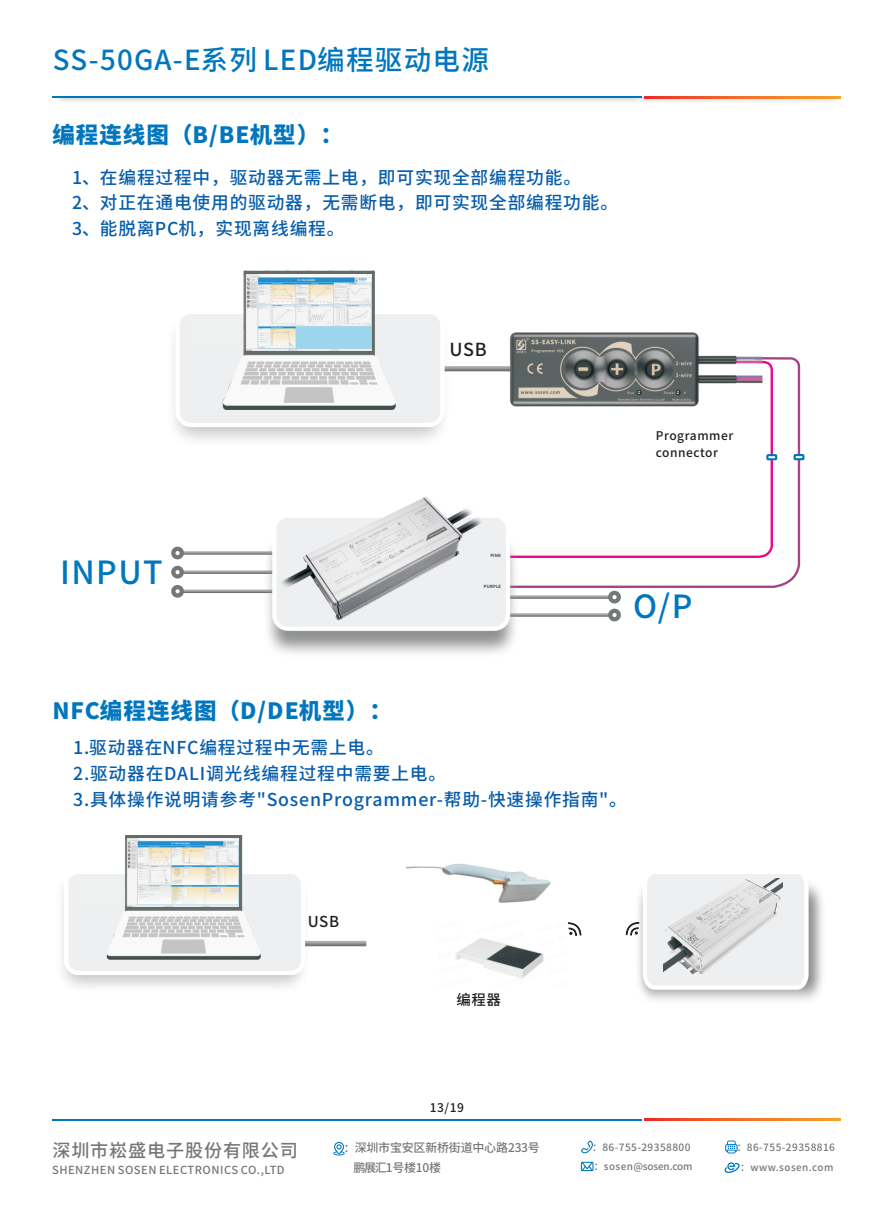
<style>
.page{position:relative;width:893px;height:1212px;background:#fff}
.page>*{position:absolute;margin:0;border:0;box-sizing:border-box;transform-origin:0 0}
.t1{font:500 31.95px "Source Han Sans CN";letter-spacing:.045em;color:#0076bf}
.t2{font:500 27.6px "Source Han Sans CN";letter-spacing:.045em;color:#0076bf}
.t3{font:800 22.5px "Source Han Sans CN";letter-spacing:.045em;color:#0076bf}
.t4{font:500 18.15px "Source Han Sans CN";letter-spacing:.045em;color:#747879}
.t5{font:500 18px "Source Han Sans CN";color:#231f20}
.t6{font:500 17.7px/25.7px "Source Han Sans CN";letter-spacing:.045em;color:#075dac}
.t7{font:500 15.15px "Source Han Sans CN";color:#231f20}
.t8{font:500 14.4px "Source Han Sans CN";color:#231f20}
.t9{font:500 12px/17.4px "Source Han Sans CN";letter-spacing:.045em;color:#231f20}
.t10{font:500 12px "Source Han Sans CN";letter-spacing:-.02em;color:#747879}
.t11{font:12px "Source Han Sans CN";letter-spacing:-.02em;color:#747879}
.t12{font:500 11.1px "Source Han Sans CN";letter-spacing:.045em;color:#747879}
.t13{font:500 10.05px "Source Han Sans CN";letter-spacing:.045em;color:#747879}
.t14{font:500 9.9px "Source Han Sans CN";letter-spacing:-.01em;color:#747879}
.t15{font:500 9.9px "Source Han Sans CN";letter-spacing:.045em;color:#747879}
.t16{font:500 4.35px "Source Han Sans CN";letter-spacing:.045em;color:#231f20}
.s1{font-weight:400}
.s2{font-size:10.95px}
.s3{font-weight:500}
</style>
<div class="page">
<img style="left:58px;top:98px;width:782px;height:4px">
<hr style="left:53px;top:97px;width:589px;height:1px;background:#0076bf">
<svg style="left:644px;top:97px;width:196px;height:1px"></svg>
<svg style="left:544px;top:357px;width:257px;height:231px"></svg>
<svg style="left:544px;top:470px;width:230px;height:89px"></svg>
<svg style="left:445px;top:366px;width:21px;height:5px"></svg>
<svg style="left:181px;top:589px;width:120px;height:4px"></svg>
<svg style="left:181px;top:570px;width:120px;height:4px"></svg>
<svg style="left:181px;top:551px;width:120px;height:4px"></svg>
<svg style="left:492px;top:613px;width:120px;height:4px"></svg>
<svg style="left:492px;top:595px;width:120px;height:4px"></svg>
<div style="left:175px;top:310px;width:270px;height:117px;background:#edeff0;border:4px solid #fff;border-radius:14px"></div>
<img style="left:222px;top:270px;width:192px;height:140px">
<div style="left:171px;top:547px;width:13px;height:12px;border:4px solid #747879;border-radius:50%"></div>
<div style="left:171px;top:566px;width:13px;height:12px;border:4px solid #747879;border-radius:50%"></div>
<div style="left:171px;top:585px;width:13px;height:13px;border:4px solid #747879;border-radius:50%"></div>
<div style="left:608px;top:591px;width:13px;height:12px;border:4px solid #747879;border-radius:50%"></div>
<div style="left:608px;top:609px;width:13px;height:12px;border:4px solid #747879;border-radius:50%"></div>
<img style="left:215px;top:496px;width:329px;height:158px">
<svg style="left:189px;top:275px;width:57px;height:76px"></svg>
<svg style="left:793px;top:454px;width:11px;height:6px"></svg>
<img style="left:466px;top:332px;width:315px;height:138px">
<img style="left:246px;top:274px;width:125px;height:77px">
<svg style="left:305px;top:941px;width:61px;height:5px"></svg>
<div style="left:64px;top:870px;width:241px;height:105px;background:#edeff0;border:4px solid #fff;border-radius:12px"></div>
<img style="left:106px;top:835px;width:172px;height:125px">
<img style="left:642px;top:884px;width:181px;height:117px">
<svg style="left:77px;top:839px;width:51px;height:67px"></svg>
<svg style="left:625px;top:874px;width:186px;height:118px"></svg>
<img style="left:455px;top:938px;width:89px;height:41px">
<img style="left:128px;top:838px;width:111px;height:69px">
<img style="left:406px;top:863px;width:145px;height:40px">
<img style="left:664px;top:878px;width:119px;height:98px">
<svg style="left:568px;top:922px;width:14px;height:14px"></svg>
<svg style="left:333px;top:1142px;width:12px;height:13px"></svg>
<svg style="left:581px;top:1140px;width:12px;height:13px"></svg>
<svg style="left:725px;top:1140px;width:13px;height:13px"></svg>
<svg style="left:724px;top:1162px;width:16px;height:11px"></svg>
<svg style="left:581px;top:1162px;width:12px;height:9px"></svg>
<hr style="left:53px;top:1119px;width:589px;height:1px;background:#0076bf">
<svg style="left:644px;top:1119px;width:196px;height:1px"></svg>
<h2 class="t2" style="left:53px;top:46px;width:438px">SS-50GA-E系列 LED编程驱动电源</h2>
<p class="t3" style="left:52px;top:123px;width:292px">编程连线图（B/BE机型）：</p>
<p class="t6" style="left:72px;top:164px;width:548px">1、在编程过程中，驱动器无需上电，即可实现全部编程功能。<br>2、对正在通电使用的驱动器，无需断电，即可实现全部编程功能。<br>3、能脱离PC机，实现离线编程。</p>
<p class="t5" style="left:449px;top:340px;width:39px">USB</p>
<p class="t9" style="left:656px;top:426px;width:79px">Programmer connector</p>
<h1 class="t1" style="left:60px;top:556px;width:104px">INPUT</h1>
<p class="t16" style="left:490px;top:553px;width:12px">PINK</p>
<p class="t16" style="left:484px;top:584px;width:19px">PURPLE</p>
<h1 class="t1" style="left:633px;top:590px;width:61px">O/P</h1>
<p class="t3" style="left:52px;top:699px;width:341px">NFC编程连线图（D/DE机型）：</p>
<p class="t6" style="left:73px;top:735px;width:555px">1.驱动器在NFC编程过程中无需上电<span class="s1">。<br></span>2.驱动器在DALI调光线编程过程中<span class="s1">需要</span>上电。<br>3.具体操作说明请参考"SosenProgrammer-帮助-快速操作指南"。</p>
<p class="t7" style="left:308px;top:914px;width:33px">USB</p>
<p class="t8" style="left:456px;top:992px;width:46px">编程器</p>
<p class="t9" style="left:430px;top:1099px;width:36px">13/19</p>
<p class="t4" style="left:52px;top:1141px;width:247px">深圳市崧盛电子股份有限公司</p>
<p class="t12" style="left:52px;top:1164px;width:234px">SHENZHEN SOSEN ELECTRONICS CO.,LTD</p>
<p class="t10" style="left:344px;top:1142px;width:197px"><span class="s2">：</span>深圳市宝安区新桥街道中心路233<span class="s1">号</span></p>
<p class="t13" style="left:592px;top:1142px;width:100px">：86-755-29358800</p>
<p class="t11" style="left:353px;top:1161px;width:89px"><span class="s3">鹏展汇</span>1号楼10楼</p>
<p class="t13" style="left:737px;top:1142px;width:100px">：86-755-29358816</p>
<p class="t14" style="left:594px;top:1161px;width:100px">：sosen@sosen.com</p>
<p class="t15" style="left:740px;top:1162px;width:95px"><span class="s1">：</span>www.sosen.com</p>
</div>
